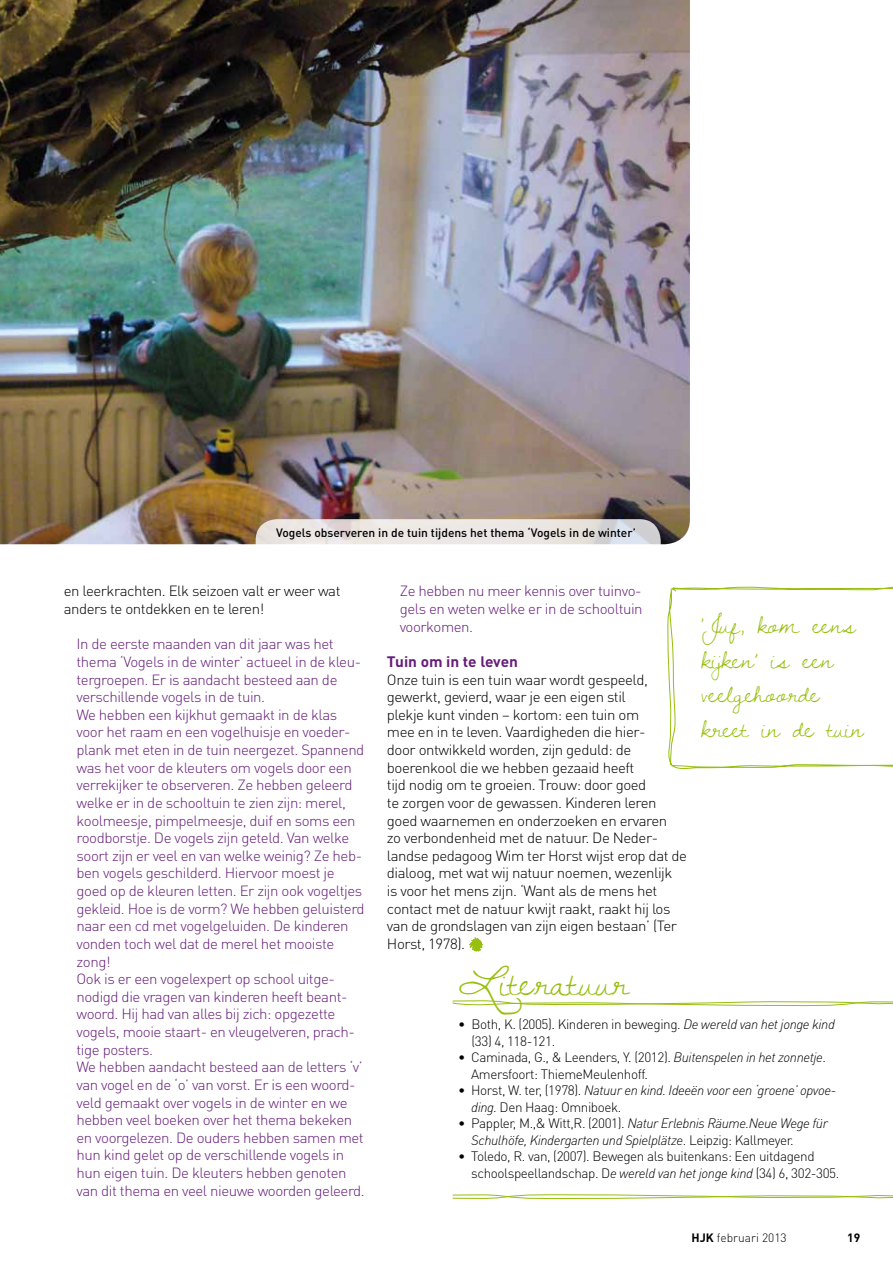
<style>
.page{position:relative;width:893px;height:1263px;background:#fff}
.page>*{position:absolute;margin:0;border:0;box-sizing:border-box;transform-origin:0 0}
.t1{font:39px "Dawningofa New Day";color:#97bf0d}
.t2{font:25.5px/34.5px "Dawningofa New Day";color:#97bf0d}
.t3{font:700 15px "DIN Pro";color:#651d78}
.t4{font:300 14.7px/17.5px "DIN Pro";letter-spacing:-.03em;color:#651d78}
.t5{font:300 14.7px/17.5px "DIN Pro";letter-spacing:-.03em;color:#000}
.t6{font:300 13.5px/16.5px "DIN Pro";letter-spacing:-.03em;color:#000}
.t7{font:italic 300 13.5px/16.5px "DIN";letter-spacing:-.03em;color:#000}
.t8{font:500 12px "DIN Pro";color:#000}
.t9{font:300 12px "DIN Pro";color:#000}
.t10{font:700 12px "DIN Pro";color:#000}
.s1{font-family:"DIN";font-style:italic}
.s2{font-family:"DIN Pro";font-style:normal}
.s3{font-weight:700}
</style>
<div class="page">
<svg style="left:452px;top:1194px;width:441px;height:6px"></svg>
<svg style="left:452px;top:1000px;width:441px;height:7px"></svg>
<img style="left:0;top:0;width:690px;height:544px">
<svg style="left:256px;top:519px;width:405px;height:60px"></svg>
<svg style="left:667px;top:586px;width:226px;height:183px"></svg>
<svg style="left:470px;top:937px;width:12px;height:14px"></svg>
<p class="t8" style="left:276px;top:525px;width:361px">Vogels observeren in de tuin tijdens het thema ‘Vogels in de winter’</p>
<p class="t5" style="left:64px;top:582px;width:278px">en leerkrachten. Elk seizoen valt er weer wat anders te ontdekken en te leren!</p>
<p class="t4" style="left:77px;top:635px;width:290px">In de eerste maanden van dit jaar was het thema ‘Vogels in de winter’ actueel in de kleu&shy;tergroepen. Er is aandacht besteed aan de verschillende vogels in de tuin.<br>We hebben een kijkhut gemaakt in de klas voor het raam en een vogelhuisje en voeder&shy;plank met eten in de tuin neergezet. Spannend was het voor de kleuters om vogels door een verrekijker te observeren. Ze hebben geleerd welke er in de schooltuin te zien zijn: merel, koolmeesje, pimpelmeesje, duif en soms een roodborstje. De vogels zijn geteld. Van welke soort zijn er veel en van welke weinig? Ze heb&shy;ben vogels geschilderd. Hiervoor moest je goed op de kleuren letten. Er zijn ook vogeltjes gekleid. Hoe is de vorm? We hebben geluisterd naar een cd met vogelgeluiden. De kinderen vonden toch wel dat de merel het mooiste zong!<br>Ook is er een vogelexpert op school uitge&shy;nodigd die vragen van kinderen heeft beant&shy;woord. Hij had van alles bij zich: opgezette vogels, mooie staart- en vleugelveren, prach&shy;tige posters.<br>We hebben aandacht besteed aan de letters ‘v’ van vogel en de ‘o’ van vorst. Er is een woord&shy;veld gemaakt over vogels in de winter en we hebben veel boeken over het thema bekeken en voorgelezen. De ouders hebben samen met hun kind gelet op de verschillende vogels in hun eigen tuin. De kleuters hebben genoten van dit thema en veel nieuwe woorden geleerd.</p>
<p class="t4" style="left:400px;top:582px;width:244px;text-align:justify">Ze hebben nu meer kennis over tuinvo&shy;gels en weten welke er in de schooltuin voorkomen.</p>
<p class="t3" style="left:387px;top:651px;width:133px">Tuin om in te leven</p>
<p class="t5" style="left:387px;top:670px;width:302px">Onze tuin is een tuin waar wordt gespeeld, gewerkt, gevierd, waar je een eigen stil<br>plekje kunt vinden – kortom: een tuin om<br>mee en in te leven. Vaardigheden die hier-<br>door ontwikkeld worden, zijn geduld: de boerenkool die we hebben gezaaid heeft<br>tijd nodig om te groeien. Trouw: door goed<br>te zorgen voor de gewassen. Kinderen leren goed waarnemen en onderzoeken en ervaren<br>zo verbondenheid met de natuur. De Neder&shy;landse pedagoog Wim ter Horst wijst erop dat de dialoog, met wat wij natuur noemen, wezenlijk<br>is voor het mens zijn. ‘Want als de mens het contact met de natuur kwijt raakt, raakt hij los van de grondslagen van zijn eigen bestaan’ (Ter Horst, 1978).</p>
<h2 class="t2" style="left:701px;top:607px;width:164px">‘Juf, kom eens kijken’ is een veelgehoorde kreet in de tuin</h2>
<h1 class="t1" style="left:458px;top:959px;width:172px">Literatuur</h1>
<p class="t6" style="left:471px;top:1015px;width:365px;text-indent:-13px">• Both, K. (2005). Kinderen in beweging. <span class="s1">De wereld van het jonge kind </span>(33) 4, 118-121.</p>
<p class="t6" style="left:471px;top:1048px;width:356px;text-indent:-13px">• Caminada, G., &amp; Leenders, Y. (2012). <span class="s1">Buitenspelen in het zonnetje</span>.<br>Amersfoort: ThiemeMeulenhoff.</p>
<p class="t7" style="left:458px;top:1082px;width:380px"><span class="s2">• Horst, W. ter, (1978).</span> Natuur en kind. Ideeën voor een ‘groene’ opvoe-</p>
<p class="t6" style="left:471px;top:1098px;width:152px"><span class="s1">ding.</span> Den Haag: Omniboek.</p>
<p class="t7" style="left:471px;top:1115px;width:358px;text-indent:-13px"><span class="s2">• Pappler, M.,&amp; Witt,R. (2001).</span> Natur Erlebnis Räume.Neue Wege für<br>Schulhöfe, Kindergarten und Spielplätze<span class="s2">. Leipzig: Kallmeyer.</span></p>
<p class="t6" style="left:471px;top:1147px;width:370px;text-indent:-13px">• Toledo, R. van, (2007). Bewegen als buitenkans: Een uitdagend schoolspeellandschap. D<span class="s1">e wereld van het jonge kind</span> (34) 6, 302-305.</p>
<p class="t9" style="left:692px;top:1230px;width:97px"><span class="s3">HJK</span> februari 2013</p>
<p class="t10" style="left:847px;top:1230px;width:15px">19</p>
</div>
